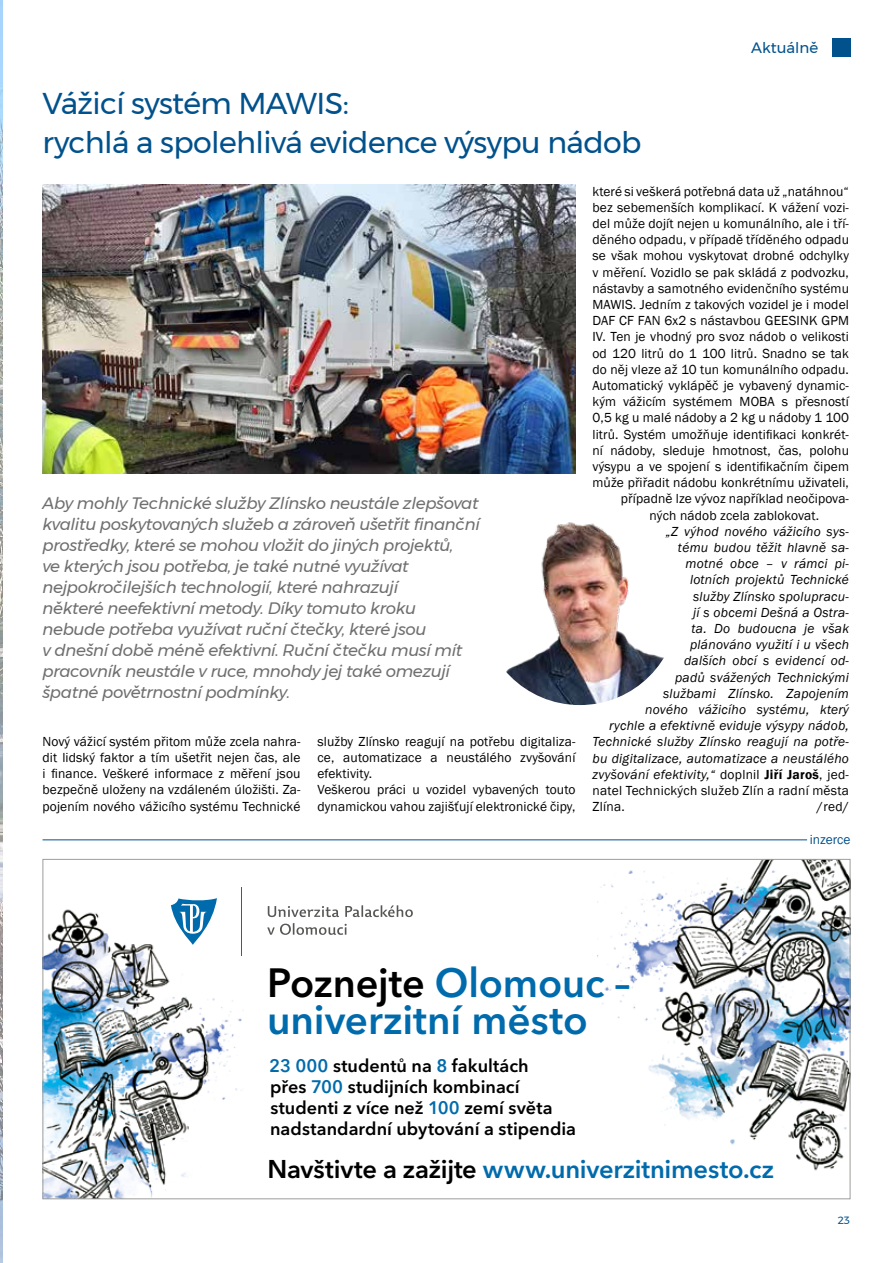
<style>
.page{position:relative;width:893px;height:1263px;background:#fff}
.page>*{position:absolute;margin:0;border:0;box-sizing:border-box;transform-origin:0 0}
.t1{font:600 40.5px/37.5px "Avenir Next LT Pro";letter-spacing:-.005em;color:#006bac}
.t2{font:30px/39px "Montserrat";letter-spacing:-.02em;color:#00518c}
.t3{font:600 25.5px "Avenir Next LT Pro";letter-spacing:-.01em;color:#006bac}
.t4{font:600 18px/21px "Avenir Next LT Pro";color:#000}
.t5{font:italic 16.5px/21px "Montserrat";letter-spacing:-.02em;color:#706f6f}
.t6{font:15px "Montserrat";color:#00518c}
.t7{font:13.5px/16.2px "Franklin Gothic";letter-spacing:.01em;color:#000;text-align:justify}
.t8{font:italic 13.5px "Franklin Gothic";letter-spacing:.02em;color:#000}
.t9{font:13.5px "Franklin Gothic";color:#00518c}
.t10{font:10.5px "Montserrat";color:#00518c}
.s1{font-style:normal}
.s2{font-family:"MMZ text Book Bold";font-style:normal}
.s3{color:#000}
.s4{color:#006bac}
</style>
<div class="page">
<svg style="left:832px;top:38px;width:18px;height:19px"></svg>
<img style="left:0;top:0;width:2px;height:1263px">
<img style="left:597px;top:861px;width:251px;height:310px">
<img style="left:45px;top:909px;width:197px;height:288px">
<hr style="left:241px;top:887px;width:1px;height:68px;background:#575756">
<svg style="left:268px;top:906px;width:71px;height:11px"></svg>
<svg style="left:345px;top:905px;width:68px;height:12px"></svg>
<svg style="left:267px;top:923px;width:80px;height:12px"></svg>
<svg style="left:171px;top:898px;width:46px;height:47px"></svg>
<hr style="left:43px;top:839px;width:764px;height:1px;background:#00518c">
<img style="left:43px;top:185px;width:532px;height:288px">
<img style="left:481px;top:508px;width:197px;height:197px;border-radius:98px">
<h2 class="t2" style="left:43px;top:84px;width:600px">Vážicí systém MAWIS:<br>rychlá a spolehlivá evidence výsypu nádob</h2>
<p class="t6" style="left:751px;top:37px;width:69px">Aktuálně</p>
<p class="t5" style="left:43px;top:493px;width:439px">Aby mohly Technické služby Zlínsko neustále zlepšovat kvalitu poskytovaných služeb a zároveň ušetřit finanční prostředky, které se mohou vložit do jiných projektů,<br>ve kterých jsou potřeba, je také nutné využívat nejpokročilejších technologií, které nahrazují<br>některé neefektivní metody. Díky tomuto kroku nebude potřeba využívat ruční čtečky, které jsou<br>v dnešní době méně efektivní. Ruční čtečku musí mít pracovník neustále v ruce, mnohdy jej také omezují špatné povětrnostní podmínky.</p>
<p class="t7" style="left:43px;top:733px;width:259px">Nový vážicí systém přitom může zcela nahra&shy;dit lidský faktor a tím ušetřit nejen čas, ale i finance. Veškeré informace z měření jsou bezpečně uloženy na vzdáleném úložišti. Za&shy;pojením nového vážicího systému Technické</p>
<p class="t7" style="left:317px;top:733px;width:259px;text-align:left">služby Zlínsko reagují na potřebu digitaliza&shy;ce, automatizace a neustálého zvyšování efektivity.<br>Veškerou práci u vozidel vybavených touto dynamickou vahou zajišťují elektronické čipy,</p>
<p class="t7" style="left:592px;top:183px;width:258px">které si veškerá potřebná data už „natáhnou“</p>
<p class="t7" style="left:592px;top:199px;width:258px">bez sebemenších komplikací. K vážení vozi-</p>
<p class="t7" style="left:592px;top:216px;width:258px">del může dojít nejen u komunálního, ale i tří-</p>
<p class="t7" style="left:592px;top:232px;width:258px">děného odpadu, v případě tříděného odpadu</p>
<p class="t7" style="left:592px;top:248px;width:258px">se však mohou vyskytovat drobné odchylky</p>
<p class="t7" style="left:592px;top:264px;width:258px">v měření. Vozidlo se pak skládá z podvozku,</p>
<p class="t7" style="left:592px;top:280px;width:258px">nástavby a samotného evidenčního systému</p>
<p class="t7" style="left:592px;top:297px;width:258px">MAWIS. Jedním z takových vozidel je i model</p>
<p class="t7" style="left:592px;top:313px;width:258px">DAF CF FAN 6x2 s nástavbou GEESINK GPM</p>
<p class="t7" style="left:592px;top:329px;width:258px">IV. Ten je vhodný pro svoz nádob o velikosti</p>
<p class="t7" style="left:592px;top:345px;width:258px">od 120 litrů do 1 100 litrů. Snadno se tak</p>
<p class="t7" style="left:592px;top:361px;width:258px">do něj vleze až 10 tun komunálního odpadu.</p>
<p class="t7" style="left:592px;top:378px;width:258px">Automatický vyklápěč je vybavený dynamic-</p>
<p class="t7" style="left:592px;top:394px;width:258px">kým vážicím systémem MOBA s přesností</p>
<p class="t7" style="left:592px;top:410px;width:258px">0,5 kg u malé nádoby a 2 kg u nádoby 1 100</p>
<p class="t7" style="left:592px;top:426px;width:258px">litrů. Systém umožňuje identifikaci konkrét-</p>
<p class="t7" style="left:592px;top:442px;width:258px">ní nádoby, sleduje hmotnost, čas, polohu</p>
<p class="t7" style="left:592px;top:459px;width:258px">výsypu a ve spojení s identifikačním čipem</p>
<p class="t7" style="left:592px;top:475px;width:258px">může přiřadit nádobu konkrétnímu uživateli,</p>
<p class="t7" style="left:621px;top:491px;width:229px">případně lze vývoz například neočipova-</p>
<p class="t7" style="left:649px;top:507px;width:171px">ných nádob zcela zablokovat.</p>
<p class="t8" style="left:666px;top:523px;width:184px">„Z výhod nového vážicího sys-</p>
<p class="t8" style="left:678px;top:539px;width:172px">tému budou těžit hlavně sa-</p>
<p class="t8" style="left:685px;top:555px;width:165px">motné obce – v rámci pi-</p>
<p class="t8" style="left:690px;top:571px;width:160px">lotních projektů Technické</p>
<p class="t8" style="left:693px;top:588px;width:157px">služby Zlínsko spolupracu-</p>
<p class="t8" style="left:693px;top:604px;width:158px">jí s obcemi Dešná a Ostra-</p>
<p class="t8" style="left:691px;top:620px;width:159px">ta. Do budoucna je však</p>
<p class="t8" style="left:690px;top:636px;width:160px">plánováno využití i u všech</p>
<p class="t8" style="left:684px;top:652px;width:166px">dalších obcí s evidencí od-</p>
<p class="t8" style="left:675px;top:669px;width:175px">padů svážených Technickými</p>
<p class="t8" style="left:663px;top:685px;width:187px">službami Zlínsko. Zapojením</p>
<p class="t8" style="left:645px;top:701px;width:205px">nového vážicího systému, který</p>
<p class="t8" style="left:609px;top:717px;width:241px">rychle a efektivně eviduje výsypy nádob,</p>
<p class="t8" style="left:592px;top:733px;width:258px">Technické služby Zlínsko reagují na potře-</p>
<p class="t8" style="left:592px;top:750px;width:258px">bu digitalizace, automatizace a neustálého</p>
<p class="t8" style="left:592px;top:766px;width:258px">zvyšování efektivity,“ <span class="s1">doplnil</span> <span class="s2">Jiří Jaroš</span><span class="s1">, jed-</span></p>
<p class="t7" style="left:592px;top:783px;width:258px">natel Technických služeb Zlín a radní města</p>
<p class="t7" style="left:592px;top:799px;width:34px">Zlína.</p>
<p class="t7" style="left:817px;top:799px;width:34px">/red/</p>
<p class="t9" style="left:810px;top:831px;width:42px">inzerce</p>
<h1 class="t1" style="left:267px;top:963px;width:364px"><span class="s3">Poznejte</span> Olomouc – univerzitní město</h1>
<h3 class="t4" style="left:269px;top:1055px;width:308px"><span class="s4">23 000</span> studentů na <span class="s4">8</span> fakultách<br>přes <span class="s4">700</span> studijních kombinací studenti z více než <span class="s4">100</span> zemí světa nadstandardní ubytování a stipendia</h3>
<h3 class="t3" style="left:267px;top:1153px;width:508px"><span class="s3">Navštivte a zažijte</span> www.univerzitnimesto.cz</h3>
<p class="t10" style="left:838px;top:1212px;width:14px">23</p>
</div>
